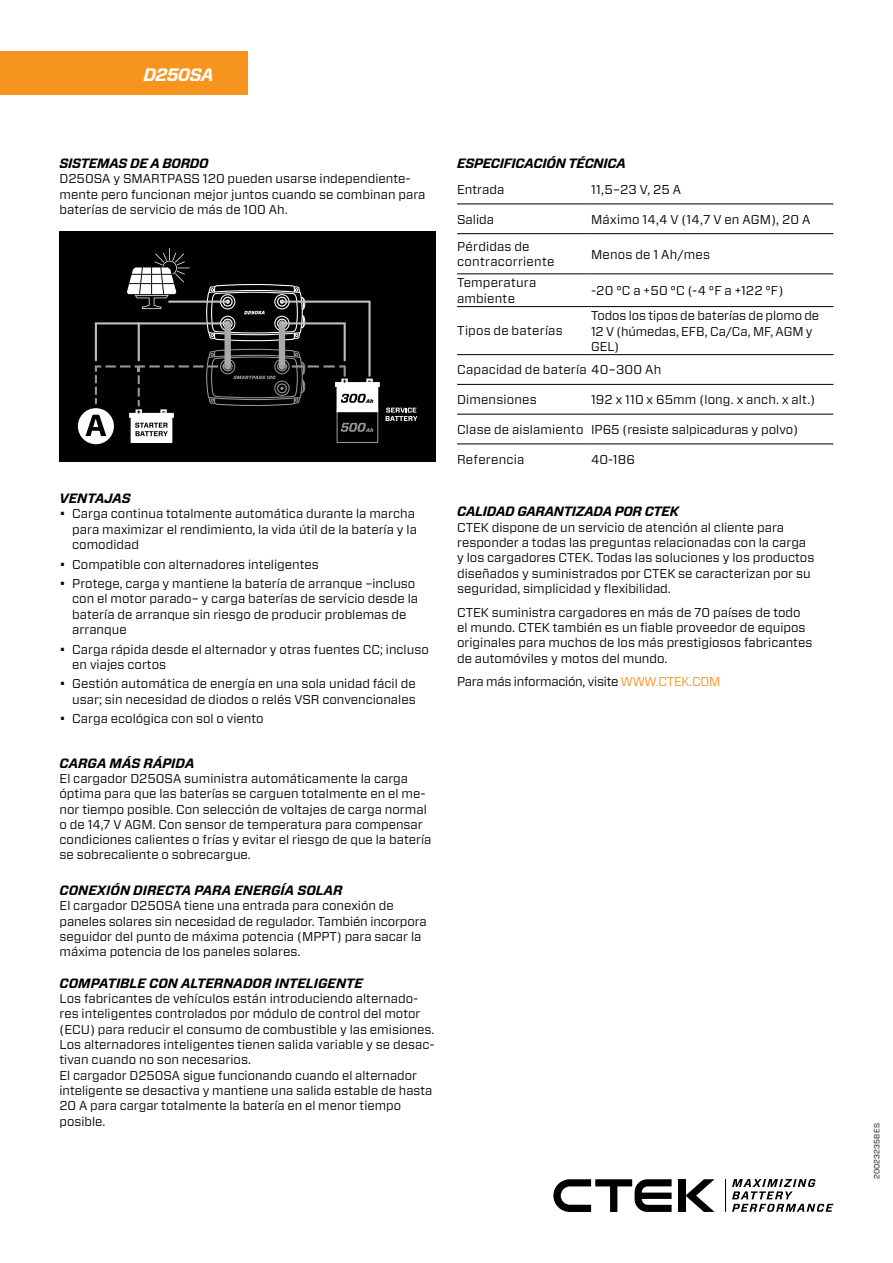
<style>
.page{position:relative;width:893px;height:1263px;background:#fff}
.page>*{position:absolute;margin:0;border:0;box-sizing:border-box;transform-origin:0 0}
.t1{font:italic 700 18px "Forza";letter-spacing:-.04em;color:#fff}
.t2{font:italic 700 13.5px "Forza";letter-spacing:-.005em;color:#000}
.t3{font:12.75px/15.3px "Forza";color:#000}
.t4{font:12.75px/15.3px "Forza";letter-spacing:.02em;color:#000}
.t5{font:12.75px "Forza";letter-spacing:-.02em;color:#000}
.t6{font:7.5px "Forza";color:#000}
.t7{font:italic 900 5.25px "Forza";color:#939598}
.t8{font:italic 900 5.25px "Forza";color:#000}
.s1{color:#f7941e}
</style>
<div class="page">
<div style="left:0;top:52px;width:248px;height:43px;background:#f7941e"></div>
<div style="left:678px;top:1179px;width:7px;height:33px;background:#000"></div>
<svg style="left:685px;top:1179px;width:30px;height:33px"></svg>
<svg style="left:553px;top:1179px;width:119px;height:33px"></svg>
<svg style="left:732px;top:1179px;width:101px;height:33px"></svg>
<hr style="left:725px;top:1179px;width:1px;height:33px;background:#000">
<div style="left:60px;top:231px;width:376px;height:230px;background:#000"></div>
<svg style="left:386px;top:408px;width:31px;height:13px"></svg>
<svg style="left:78px;top:248px;width:302px;height:196px"></svg>
<hr style="left:457px;top:443px;width:134px;height:1px;background:#000">
<hr style="left:591px;top:443px;width:242px;height:1px;background:#000">
<hr style="left:457px;top:233px;width:134px;height:1px;background:#000">
<hr style="left:591px;top:233px;width:242px;height:1px;background:#000">
<hr style="left:457px;top:273px;width:134px;height:1px;background:#000">
<hr style="left:591px;top:273px;width:242px;height:1px;background:#000">
<hr style="left:457px;top:306px;width:134px;height:1px;background:#000">
<hr style="left:591px;top:306px;width:242px;height:1px;background:#000">
<hr style="left:457px;top:204px;width:134px;height:1px;background:#000">
<hr style="left:591px;top:204px;width:242px;height:1px;background:#000">
<hr style="left:457px;top:354px;width:134px;height:1px;background:#000">
<hr style="left:591px;top:354px;width:242px;height:1px;background:#000">
<hr style="left:457px;top:384px;width:134px;height:1px;background:#000">
<hr style="left:591px;top:384px;width:242px;height:1px;background:#000">
<hr style="left:457px;top:414px;width:134px;height:1px;background:#000">
<hr style="left:591px;top:414px;width:242px;height:1px;background:#000">
<h1 class="t1" style="left:143px;top:62px;width:72px">D250SA</h1>
<p class="t2" style="left:60px;top:154px;width:151px">SISTEMAS DE A BORDO</p>
<p class="t3" style="left:60px;top:171px;width:368px">D250SA y SMARTPASS 120 pueden usarse independiente&shy;mente pero funcionan mejor juntos cuando se combinan para baterías de servicio de más de 100 Ah.</p>
<p class="t8" style="left:366px;top:397px;width:9px">Ah</p>
<p class="t7" style="left:366px;top:426px;width:9px">Ah</p>
<p class="t2" style="left:60px;top:489px;width:73px">VENTAJAS</p>
<p class="t3" style="left:72px;top:506px;width:346px;text-indent:-13px">• Carga continua totalmente automática durante la marcha para maximizar el rendimiento, la vida útil de la batería y la comodidad</p>
<p class="t3" style="left:60px;top:556px;width:261px">• Compatible con alternadores inteligentes</p>
<p class="t3" style="left:72px;top:576px;width:347px;text-indent:-13px">• Protege, carga y mantiene la batería de arranque –incluso con el motor parado– y carga baterías de servicio desde la batería de arranque sin riesgo de producir problemas de arranque</p>
<p class="t3" style="left:72px;top:641px;width:358px;text-indent:-13px">• Carga rápida desde el alternador y otras fuentes CC; incluso en viajes cortos</p>
<p class="t3" style="left:60px;top:676px;width:358px;text-align:right">• Gestión automática de energía en una sola unidad fácil de usar; sin necesidad de diodos o relés VSR convencionales</p>
<p class="t3" style="left:60px;top:711px;width:206px">• Carga ecológica con sol o viento</p>
<p class="t2" style="left:60px;top:754px;width:136px">CARGA MÁS RÁPIDA</p>
<p class="t3" style="left:60px;top:771px;width:374px">El cargador D250SA suministra automáticamente la carga óptima para que las baterías se carguen totalmente en el me&shy;nor tiempo posible. Con selección de voltajes de carga normal o de 14,7 V AGM. Con sensor de temperatura para compensar condiciones calientes o frías y evitar el riesgo de que la batería se sobrecaliente o sobrecargue.</p>
<p class="t2" style="left:60px;top:881px;width:285px">CONEXIÓN DIRECTA PARA ENERGÍA SOLAR</p>
<p class="t3" style="left:60px;top:898px;width:369px">El cargador D250SA tiene una entrada para conexión de paneles solares sin necesidad de regulador. También incorpora seguidor del punto de máxima potencia (MPPT) para sacar la máxima potencia de los paneles solares.</p>
<p class="t2" style="left:60px;top:974px;width:305px">COMPATIBLE CON ALTERNADOR INTELIGENTE</p>
<p class="t3" style="left:60px;top:991px;width:377px">Los fabricantes de vehículos están introduciendo alternado&shy;res inteligentes controlados por módulo de control del motor (ECU) para reducir el consumo de combustible y las emisiones.<br>Los alternadores inteligentes tienen salida variable y se desac&shy;tivan cuando no son necesarios.<br>El cargador D250SA sigue funcionando cuando el alternador inteligente se desactiva y mantiene una salida estable de hasta 20 A para cargar totalmente la batería en el menor tiempo posible.</p>
<p class="t2" style="left:457px;top:154px;width:170px">ESPECIFICACIÓN TÉCNICA</p>
<p class="t3" style="left:457px;top:182px;width:49px">Entrada</p>
<p class="t3" style="left:591px;top:182px;width:92px">11,5–23 V, 25 A</p>
<p class="t3" style="left:457px;top:211px;width:38px">Salida</p>
<p class="t3" style="left:591px;top:211px;width:221px">Máximo 14,4 V (14,7 V en AGM), 20 A</p>
<p class="t4" style="left:457px;top:239px;width:99px">Pérdidas de contracorriente</p>
<p class="t3" style="left:591px;top:246px;width:121px">Menos de 1 Ah/mes</p>
<p class="t3" style="left:457px;top:275px;width:81px">Temperatura ambiente</p>
<p class="t3" style="left:591px;top:283px;width:194px">-20 °C a +50 °C (-4 °F a +122 °F)</p>
<p class="t4" style="left:457px;top:323px;width:107px">Tipos de baterías</p>
<p class="t3" style="left:591px;top:308px;width:230px">Todos los tipos de baterías de plomo de<br>12 V (húmedas, EFB, Ca/Ca, MF, AGM y<br>GEL)</p>
<p class="t3" style="left:457px;top:362px;width:206px">Capacidad de batería 40–300 Ah</p>
<p class="t3" style="left:457px;top:392px;width:81px">Dimensiones</p>
<p class="t3" style="left:591px;top:392px;width:226px">192 x 110 x 65mm (long. x anch. x alt.)</p>
<p class="t3" style="left:457px;top:422px;width:343px">Clase de aislamiento IP65 (resiste salpicaduras y polvo)</p>
<p class="t3" style="left:457px;top:451px;width:69px">Referencia</p>
<p class="t3" style="left:591px;top:451px;width:45px">40-186</p>
<p class="t2" style="left:457px;top:503px;width:223px">CALIDAD GARANTIZADA POR CTEK</p>
<p class="t3" style="left:457px;top:519px;width:359px">CTEK dispone de un servicio de atención al cliente para responder a todas las preguntas relacionadas con la carga y los cargadores CTEK. Todas las soluciones y los productos diseñados y suministrados por CTEK se caracterizan por su seguridad, simplicidad y flexibilidad.</p>
<p class="t3" style="left:457px;top:604px;width:357px">CTEK suministra cargadores en más de 70 países de todo el mundo. CTEK también es un fiable proveedor de equipos originales para muchos de los más prestigiosos fabricantes de automóviles y motos del mundo.</p>
<p class="t5" style="left:457px;top:673px;width:265px">Para más información, visite <span class="s1">WWW.CTEK.COM</span></p>
<p class="t6" style="left:872px;top:1179px;width:57px;rotate:-90deg">20023235B ES</p>
</div>
